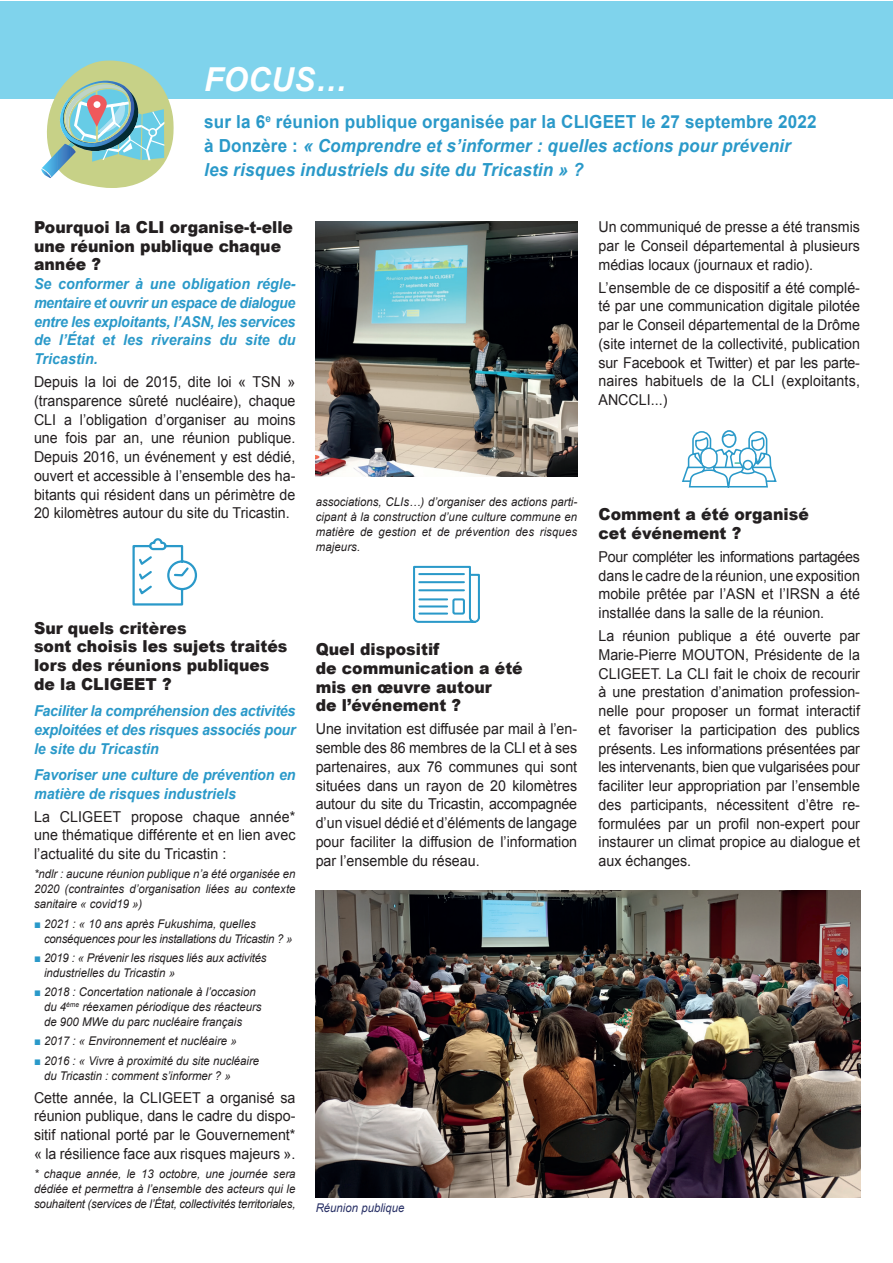
<style>
.page{position:relative;width:893px;height:1263px;background:#fff}
.page>*{position:absolute;margin:0;border:0;box-sizing:border-box;transform-origin:0 0}
.TEXTEbase{font:italic 700 33px "Arial";letter-spacing:.01em;color:#fff;scale:.95 1}
.TEXTEbase-2{font:italic 700 18px/24px "Arial";letter-spacing:.01em;color:#2a99c9;scale:.95 1}
.TEXTEbase-3{font:700 18px "Arial";letter-spacing:.01em;color:#2a99c9;scale:.95 1}
.TEXTEbase-4{font:900 16.5px/18.8px "Arial";color:#231f20;scale:.95 1}
.TEXTEbase-5{font:15px/18.8px "Arial";color:#231f20;text-align:justify;scale:.95 1}
.TEXTEbase-6{font:italic 700 15px/18.8px "Arial";letter-spacing:-.01em;color:#2a99c9;text-align:justify;scale:.95 1}
.TEXTEbase-7{font:italic 12px/15px "Arial";color:#231f20;text-align:justify;scale:.95 1}
.TEXTEbase-8{font:italic 12px/15px "Arial";letter-spacing:-.02em;color:#231f20;scale:.95 1}
.TEXTEbase-9{font:italic 12px "Arial";color:#2a3267;scale:.95 1}
.s1{font-style:normal}
.s2{color:#2a99c9}
</style>
<div class="page">
<div style="left:0;top:1px;width:893px;height:98px;background:#7fd3ec"></div>
<svg style="left:132px;top:538px;width:66px;height:68px"></svg>
<svg style="left:413px;top:565px;width:67px;height:58px"></svg>
<svg style="left:682px;top:430px;width:95px;height:58px"></svg>
<img style="left:316px;top:221px;width:261px;height:255px">
<svg style="left:41px;top:61px;width:133px;height:127px"></svg>
<img style="left:316px;top:891px;width:544px;height:306px">
<p class="TEXTEbase" style="left:204px;top:58px;width:152px">FOCUS…</p>
<p class="TEXTEbase-3" style="left:204px;top:110px;width:646px">sur la 6<sup>e</sup> réunion publique organisée par la CLIGEET le 27 septembre 2022</p>
<p class="TEXTEbase-2" style="left:204px;top:135px;width:619px"><span class="s1">à Donzère :</span> « Comprendre et s’informer : quelles actions pour prévenir les risques industriels du site du Tricastin » ?</p>
<p class="TEXTEbase-4" style="left:34px;top:217px;width:274px">Pourquoi la CLI organise-t-elle une réunion publique chaque année ?</p>
<p class="TEXTEbase-6" style="left:34px;top:275px;width:277px">Se conformer à une obligation régle&shy;mentaire et ouvrir un espace de dialogue entre les exploitants, l’ASN, les services de l’État et les riverains du site du Tricastin.</p>
<p class="TEXTEbase-5" style="left:34px;top:373px;width:277px">Depuis la loi de 2015, dite loi « TSN » (transparence sûreté nucléaire), chaque CLI a l’obligation d’organiser au moins une fois par an, une réunion publique.<br>Depuis 2016, un événement y est dédié, ouvert et accessible à l’ensemble des ha&shy;bitants qui résident dans un périmètre de 20 kilomètres autour du site du Tricastin.</p>
<p class="TEXTEbase-7" style="left:316px;top:495px;width:277px">associations, CLIs…) d’organiser des actions parti&shy;cipant à la construction d’une culture commune en matière de gestion et de prévention des risques majeurs.</p>
<p class="TEXTEbase-4" style="left:34px;top:618px;width:268px">Sur quels critères<br>sont choisis les sujets traités lors des réunions publiques de la CLIGEET ?</p>
<p class="TEXTEbase-6" style="left:34px;top:702px;width:277px">Faciliter la compréhension des activités exploitées et des risques associés pour le site du Tricastin</p>
<p class="TEXTEbase-6" style="left:34px;top:766px;width:277px">Favoriser une culture de prévention en matière de risques industriels</p>
<p class="TEXTEbase-5" style="left:34px;top:807px;width:277px">La CLIGEET propose chaque année* une thématique différente et en lien avec l’actualité du site du Tricastin :</p>
<p class="TEXTEbase-7" style="left:34px;top:867px;width:277px">*ndlr : aucune réunion publique n’a été organisée en 2020 (contraintes d’organisation liées au contexte sanitaire « covid19 »)</p>
<p class="TEXTEbase-8" style="left:44px;top:916px;width:263px;text-indent:-10px"><span class="s2">■</span> 2021 : « 10 ans après Fukushima, quelles conséquences pour les installations du Tricastin ? »</p>
<p class="TEXTEbase-7" style="left:44px;top:950px;width:236px;text-indent:-10px"><span class="s2">■</span> 2019 : « Prévenir les risques liés aux activités industrielles du Tricastin »</p>
<p class="TEXTEbase-7" style="left:44px;top:984px;width:231px;text-align:left;text-indent:-10px"><span class="s2">■</span> 2018 : Concertation nationale à l’occasion du 4<sup>ème</sup> réexamen périodique des réacteurs de 900 MWe du parc nucléaire français</p>
<p class="TEXTEbase-7" style="left:34px;top:1034px;width:215px"><span class="s2">■</span> 2017 : « Environnement et nucléaire »</p>
<p class="TEXTEbase-7" style="left:44px;top:1053px;width:228px;text-indent:-10px"><span class="s2">■</span> 2016 : « Vivre à proximité du site nucléaire du Tricastin : comment s’informer ? »</p>
<p class="TEXTEbase-5" style="left:34px;top:1088px;width:277px">Cette année, la CLIGEET a organisé sa réunion publique, dans le cadre du dispo&shy;sitif national porté par le Gouvernement* « la résilience face aux risques majeurs ».</p>
<p class="TEXTEbase-7" style="left:34px;top:1166px;width:277px">* chaque année, le 13 octobre, une journée sera dédiée et permettra à l’ensemble des acteurs qui le souhaitent (services de l’État, collectivités territoriales,</p>
<p class="TEXTEbase-4" style="left:316px;top:639px;width:219px">Quel dispositif<br>de communication a été mis en œuvre autour<br>de l’événement ?</p>
<p class="TEXTEbase-5" style="left:316px;top:720px;width:277px">Une invitation est diffusée par mail à l’en&shy;semble des 86 membres de la CLI et à ses partenaires, aux 76 communes qui sont situées dans un rayon de 20 kilomètres autour du site du Tricastin, accompagnée d’un visuel dédié et d’éléments de langage pour faciliter la diffusion de l’information par l’ensemble du réseau.</p>
<p class="TEXTEbase-9" style="left:316px;top:1199px;width:95px">Réunion publique</p>
<p class="TEXTEbase-5" style="left:598px;top:218px;width:277px">Un communiqué de presse a été transmis par le Conseil départemental à plusieurs médias locaux (journaux et radio).</p>
<p class="TEXTEbase-5" style="left:598px;top:278px;width:277px">L’ensemble de ce dispositif a été complé&shy;té par une communication digitale pilotée par le Conseil départemental de la Drôme (site internet de la collectivité, publication sur Facebook et Twitter) et par les parte&shy;naires habituels de la CLI (exploitants, ANCCLI...)</p>
<p class="TEXTEbase-4" style="left:598px;top:504px;width:223px">Comment a été organisé cet événement ?</p>
<p class="TEXTEbase-5" style="left:598px;top:547px;width:277px">Pour compléter les informations partagées dans le cadre de la réunion, une exposition mobile prêtée par l’ASN et l’IRSN a été installée dans la salle de la réunion.</p>
<p class="TEXTEbase-5" style="left:598px;top:627px;width:277px">La réunion publique a été ouverte par Marie-Pierre MOUTON, Présidente de la CLIGEET. La CLI fait le choix de recourir à une prestation d’animation profession&shy;nelle pour proposer un format interactif et favoriser la participation des publics présents. Les informations présentées par les intervenants, bien que vulgarisées pour faciliter leur appropriation par l’ensemble des participants, nécessitent d’être re&shy;formulées par un profil non-expert pour instaurer un climat propice au dialogue et aux échanges.</p>
</div>
